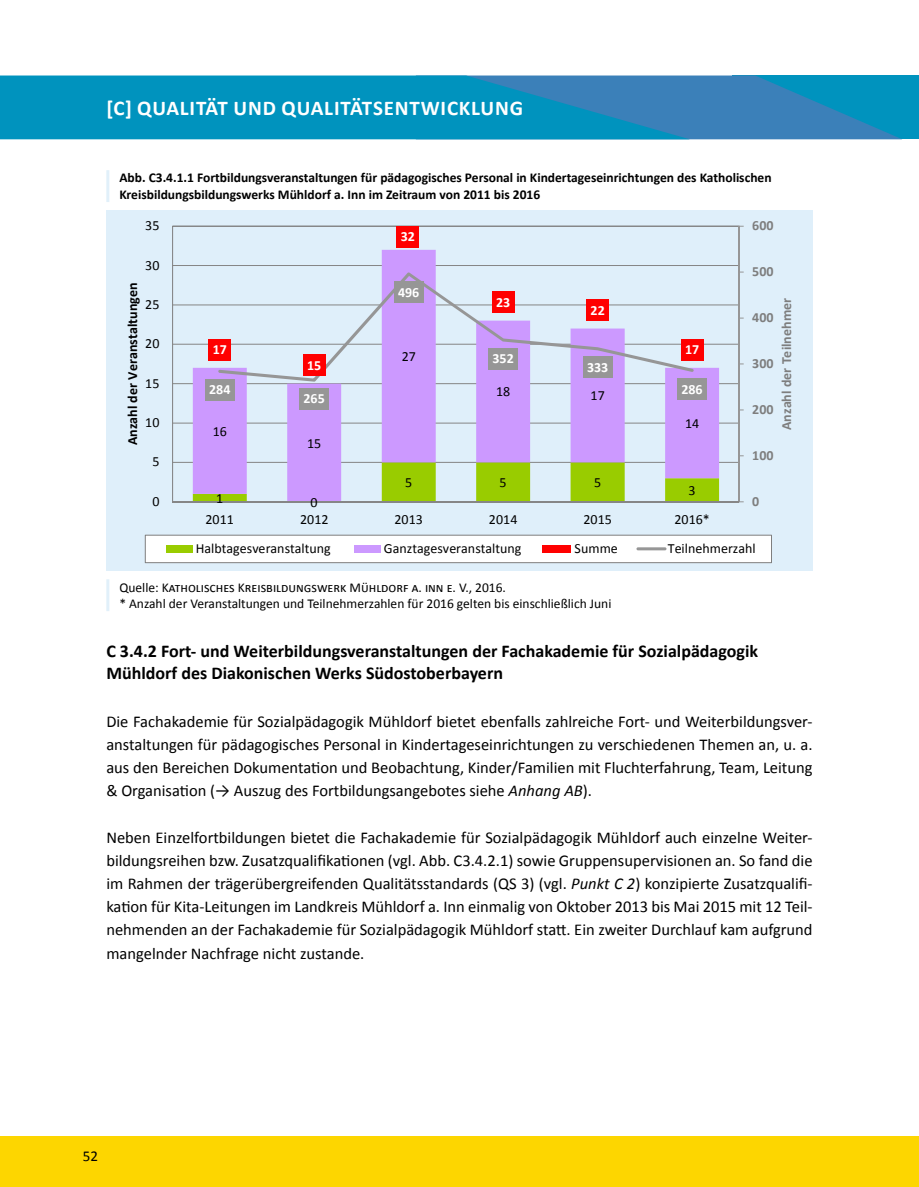
<style>
.page{position:relative;width:919px;height:1187px;background:#fff}
.page>*{position:absolute;margin:0;border:0;box-sizing:border-box;transform-origin:0 0}
.t1{font:700 21px "Calibri";letter-spacing:.04em;color:#fff}
.t2{font:700 18px/21.6px "Calibri";color:#000}
.t3{font:16.5px/23.2px "Calibri";color:#000;text-align:justify}
.t4{font:15px "Calibri";color:#000}
.t5{font:13.95px "Calibri";letter-spacing:.005em;color:#000}
.t6{font:700 13.95px "Calibri";letter-spacing:.005em;color:#7e7e7e}
.t7{font:700 13.95px "Calibri";color:#fff}
.t8{font:700 13.95px "Calibri";letter-spacing:.005em;color:#000}
.t9{font:700 13.5px/16.2px "Calibri";color:#000}
.t10{font:13.5px/16.2px "Calibri";color:#000}
.s1{font-style:italic}
</style>
<div class="page">
<div style="left:732px;top:75px;width:186px;height:64px;background:#0093be"></div>
<svg style="left:689px;top:75px;width:212px;height:64px"></svg>
<svg style="left:0;top:75px;width:689px;height:64px;background:#0b90bd"></svg>
<div style="left:0;top:1135px;width:918px;height:51px;background:#fdd600"></div>
<hr style="left:106px;top:170px;width:3px;height:32px;background:#e1f0fa">
<div style="left:106px;top:210px;width:706px;height:360px;background:#dfeffa"></div>
<svg style="left:172px;top:226px;width:566px;height:276px"></svg>
<svg style="left:193px;top:250px;width:526px;height:251px"></svg>
<hr style="left:738px;top:226px;width:1px;height:276px;background:#969696">
<hr style="left:173px;top:501px;width:566px;height:1px;background:#868686">
<svg style="left:218px;top:272px;width:475px;height:109px"></svg>
<div style="left:208px;top:339px;width:23px;height:21px;background:#f00"></div>
<div style="left:303px;top:354px;width:22px;height:22px;background:#f00"></div>
<div style="left:396px;top:226px;width:23px;height:21px;background:#f00"></div>
<div style="left:492px;top:291px;width:22px;height:22px;background:#f00"></div>
<div style="left:586px;top:299px;width:23px;height:22px;background:#f00"></div>
<div style="left:680px;top:339px;width:23px;height:21px;background:#f00"></div>
<div style="left:205px;top:379px;width:30px;height:21px;background:#969696"></div>
<div style="left:299px;top:388px;width:30px;height:21px;background:#969696"></div>
<div style="left:394px;top:282px;width:29px;height:21px;background:#969696"></div>
<div style="left:488px;top:348px;width:30px;height:21px;background:#969696"></div>
<div style="left:583px;top:356px;width:29px;height:22px;background:#969696"></div>
<div style="left:677px;top:378px;width:30px;height:21px;background:#969696"></div>
<svg style="left:145px;top:534px;width:627px;height:29px;background:#f4f5f5"></svg>
<div style="left:166px;top:545px;width:27px;height:7px;background:#9c0"></div>
<div style="left:354px;top:545px;width:27px;height:7px;background:#c9f"></div>
<hr style="left:636px;top:547px;width:30px;height:3px;background:#969696;border-radius:2px">
<div style="left:542px;top:545px;width:29px;height:8px;background:#f00"></div>
<hr style="left:106px;top:579px;width:3px;height:32px;background:#e1f0fa">
<p class="t1" style="left:106px;top:95px;width:418px">[C] QUALITÄT UND QUALITÄTSENTWICKLUNG</p>
<p class="t9" style="left:119px;top:169px;width:653px">Abb. C3.4.1.1 Fortbildungsveranstaltungen für pädagogisches Personal in Kindertageseinrichtungen des Katholischen<br>Kreisbildungsbildungswerks Mühldorf a. Inn im Zeitraum von 2011 bis 2016</p>
<p class="t5" style="left:145px;top:217px;width:16px">35</p>
<p class="t6" style="left:752px;top:216px;width:23px">600</p>
<p class="t7" style="left:400px;top:228px;width:16px">32</p>
<p class="t5" style="left:145px;top:256px;width:16px">30</p>
<p class="t6" style="left:752px;top:262px;width:23px">500</p>
<p class="t8" style="left:124px;top:445px;width:164px;rotate:-90deg">Anzahl der Veranstaltungen</p>
<p class="t5" style="left:145px;top:295px;width:16px">25</p>
<p class="t5" style="left:145px;top:335px;width:16px">20</p>
<p class="t5" style="left:145px;top:374px;width:16px">15</p>
<p class="t5" style="left:145px;top:413px;width:16px">10</p>
<p class="t7" style="left:213px;top:340px;width:16px">17</p>
<p class="t7" style="left:209px;top:381px;width:23px">284</p>
<p class="t5" style="left:213px;top:422px;width:16px">16</p>
<p class="t7" style="left:307px;top:356px;width:16px">15</p>
<p class="t7" style="left:303px;top:389px;width:23px">265</p>
<p class="t5" style="left:307px;top:434px;width:16px">15</p>
<p class="t7" style="left:398px;top:283px;width:23px">496</p>
<p class="t5" style="left:401px;top:347px;width:16px">27</p>
<p class="t7" style="left:496px;top:293px;width:16px">23</p>
<p class="t7" style="left:492px;top:350px;width:23px">352</p>
<p class="t7" style="left:590px;top:301px;width:16px">22</p>
<p class="t7" style="left:587px;top:358px;width:23px">333</p>
<p class="t5" style="left:496px;top:383px;width:16px">18</p>
<p class="t5" style="left:590px;top:386px;width:16px">17</p>
<p class="t7" style="left:685px;top:340px;width:16px">17</p>
<p class="t7" style="left:681px;top:380px;width:23px">286</p>
<p class="t5" style="left:685px;top:414px;width:16px">14</p>
<p class="t6" style="left:752px;top:308px;width:23px">400</p>
<p class="t6" style="left:752px;top:354px;width:23px">300</p>
<p class="t6" style="left:752px;top:400px;width:23px">200</p>
<p class="t6" style="left:777px;top:430px;width:133px;rotate:-90deg">Anzahl der Teilnehmer</p>
<p class="t5" style="left:152px;top:453px;width:9px">5</p>
<p class="t6" style="left:752px;top:446px;width:23px">100</p>
<p class="t5" style="left:152px;top:492px;width:9px">0</p>
<p class="t5" style="left:216px;top:489px;width:9px">1</p>
<p class="t5" style="left:310px;top:493px;width:9px">0</p>
<p class="t5" style="left:405px;top:473px;width:9px">5</p>
<p class="t5" style="left:499px;top:473px;width:9px">5</p>
<p class="t5" style="left:594px;top:473px;width:9px">5</p>
<p class="t5" style="left:688px;top:481px;width:9px">3</p>
<p class="t6" style="left:752px;top:492px;width:9px">0</p>
<p class="t5" style="left:205px;top:510px;width:30px">2011</p>
<p class="t5" style="left:300px;top:510px;width:30px">2012</p>
<p class="t5" style="left:394px;top:510px;width:30px">2013</p>
<p class="t5" style="left:489px;top:510px;width:30px">2014</p>
<p class="t5" style="left:583px;top:510px;width:30px">2015</p>
<p class="t5" style="left:674px;top:510px;width:37px">2016*</p>
<p class="t5" style="left:196px;top:539px;width:137px">Halbtagesveranstaltung</p>
<p class="t5" style="left:384px;top:539px;width:139px">Ganztagesveranstaltung</p>
<p class="t5" style="left:574px;top:539px;width:45px">Summe</p>
<p class="t5" style="left:667px;top:539px;width:89px">Teilnehmerzahl</p>
<p class="t10" style="left:119px;top:578px;width:493px">Quelle: Katholisches Kreisbildungswerk Mühldorf a. inn e. V., 2016.<br>* Anzahl der Veranstaltungen und Teilnehmerzahlen für 2016 gelten bis einschließlich Juni</p>
<p class="t2" style="left:106px;top:639px;width:653px">C 3.4.2 Fort- und Weiterbildungsveranstaltungen der Fachakademie für Sozialpädagogik<br>Mühldorf des Diakonischen Werks Südostoberbayern</p>
<p class="t3" style="left:106px;top:708px;width:707px">Die Fachakademie für Sozialpädagogik Mühldorf bietet ebenfalls zahlreiche Fort- und Weiterbildungsver&shy;anstaltungen für pädagogisches Personal in Kindertageseinrichtungen zu verschiedenen Themen an, u. a. aus den Bereichen Dokumentation und Beobachtung, Kinder/Familien mit Fluchterfahrung, Team, Leitung &amp; Organisation (→ Auszug des Fortbildungsangebotes siehe <span class="s1">Anhang AB</span>).</p>
<p class="t3" style="left:106px;top:824px;width:707px">Neben Einzelfortbildungen bietet die Fachakademie für Sozialpädagogik Mühldorf auch einzelne Weiter&shy;bildungsreihen bzw. Zusatzqualifikationen (vgl. Abb. C3.4.2.1) sowie Gruppensupervisionen an. So fand die im Rahmen der trägerübergreifenden Qualitätsstandards (QS 3) (vgl. <span class="s1">Punkt C 2</span>) konzipierte Zusatzqualifi&shy;kation für Kita-Leitungen im Landkreis Mühldorf a. Inn einmalig von Oktober 2013 bis Mai 2015 mit 12 Teil&shy;nehmenden an der Fachakademie für Sozialpädagogik Mühldorf statt. Ein zweiter Durchlauf kam aufgrund mangelnder Nachfrage nicht zustande.</p>
<p class="t4" style="left:83px;top:1147px;width:17px">52</p>
</div>
